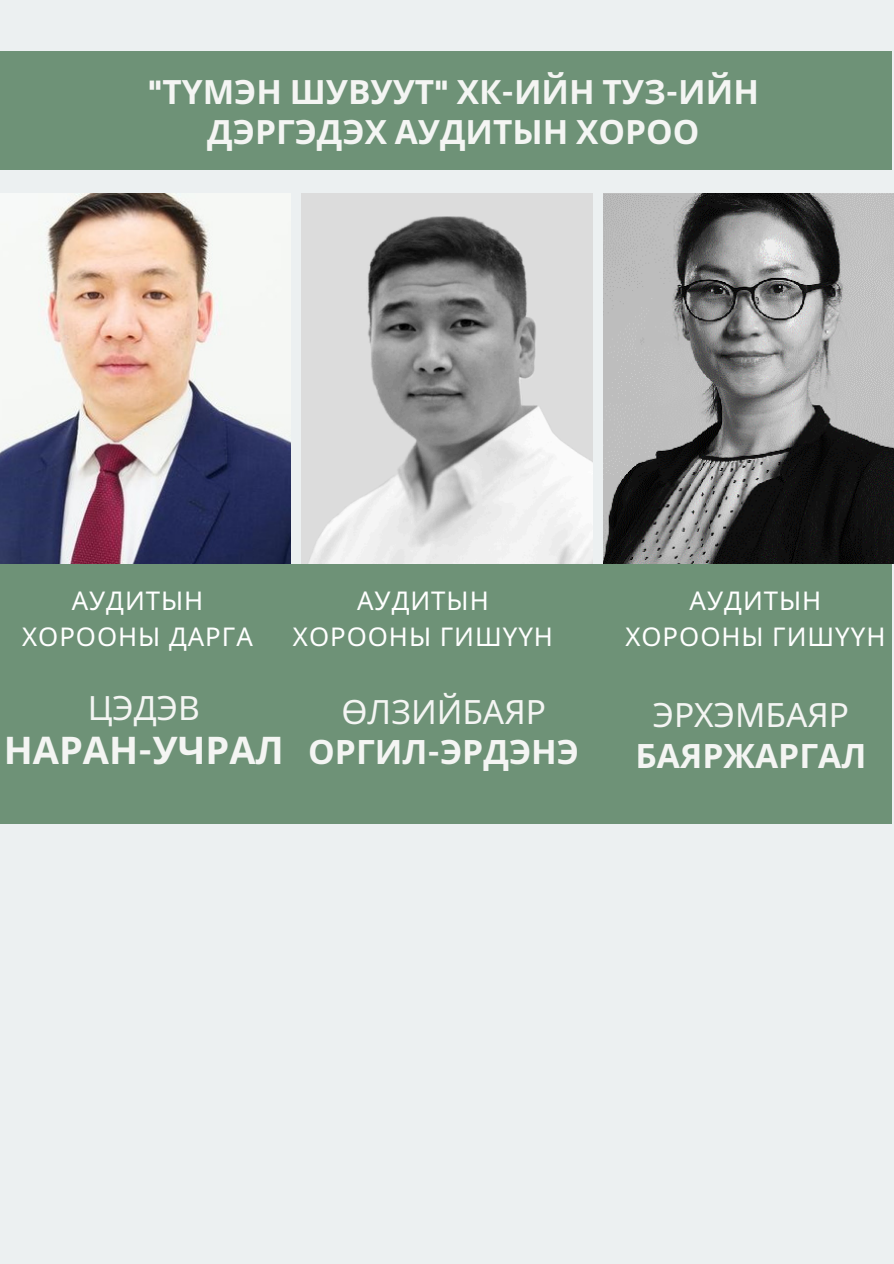
<style>
.page{position:relative;width:894px;height:1264px;background:#fff}
.page>*{position:absolute;margin:0;border:0;box-sizing:border-box;transform-origin:0 0}
.t1{font:700 38.1px "Noto Sans";color:#f4f5f3}
.t2{font:700 33.6px "Noto Sans";color:#f4f5f3}
.t3{font:700 33.45px/40.3px "Noto Sans";color:#f4f5f3;text-align:center}
.t4{font:33.45px "Noto Sans";color:#f4f5f3}
.t5{font:25.8px/36px "Noto Sans";letter-spacing:.04em;color:#fff;text-align:center}
.s1{font-family:"Montserrat"}
</style>
<div class="page">
<div style="left:0;top:0;width:893px;height:1263px;background:#ecf0f1"></div>
<img style="left:603px;top:193px;width:290px;height:370px">
<img style="left:0;top:193px;width:290px;height:370px">
<img style="left:302px;top:193px;width:290px;height:370px">
<div style="left:0;top:564px;width:891px;height:259px;background:#6e9277"></div>
<div style="left:0;top:51px;width:891px;height:119px;background:#6e9277"></div>
<h3 class="t3" style="left:148px;top:71px;width:612px"><span class="s1">"</span>ТҮМЭН ШУВУУТ<span class="s1">"</span> ХК<span class="s1">-</span>ИЙН ТУЗ<span class="s1">-</span>ИЙН<br>ДЭРГЭДЭХ АУДИТЫН ХОРОО</h3>
<p class="t5" style="left:22px;top:581px;width:232px">АУДИТЫН<br>ХОРООНЫ ДАРГА</p>
<h1 class="t5" style="left:293px;top:581px;width:261px">АУДИТЫН<br>ХОРООНЫ ГИШҮҮН</h1>
<h3 class="t5" style="left:625px;top:581px;width:261px">АУДИТЫН<br>ХОРООНЫ ГИШҮҮН</h3>
<p class="t4" style="left:88px;top:684px;width:113px">ЦЭДЭВ</p>
<p class="t1" style="left:4px;top:723px;width:282px">НАРАН<span class="s1">-</span>УЧРАЛ</p>
<h2 class="t4" style="left:341px;top:687px;width:206px">ӨЛЗИЙБАЯР</h2>
<h2 class="t2" style="left:308px;top:728px;width:272px">ОРГИЛ<span class="s1">-</span>ЭРДЭНЭ</h2>
<p class="t4" style="left:652px;top:691px;width:198px">ЭРХЭМБАЯР</p>
<p class="t2" style="left:635px;top:731px;width:232px">БАЯРЖАРГАЛ</p>
</div>
